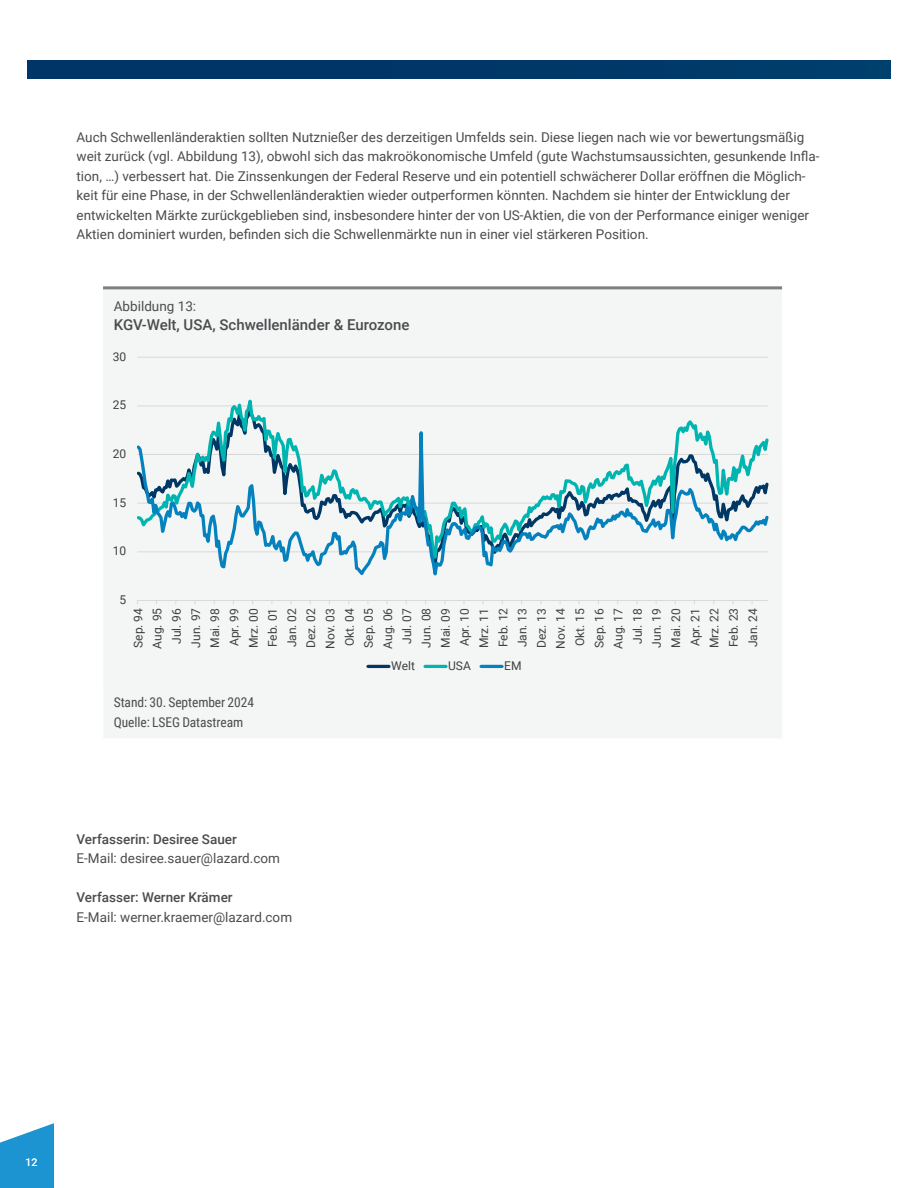
<style>
.page{position:relative;width:918px;height:1188px;background:#fff}
.page>*{position:absolute;margin:0;border:0;box-sizing:border-box;transform-origin:0 0}
.t1{font:500 15px "Roboto";color:#4b4c4d}
.t2{font:13.5px/19.5px "Roboto";color:#4b4c4d}
.t3{font:500 13.5px "Roboto";color:#4b4c4d}
.t4{font:13.5px/19.2px "Roboto Condensed";letter-spacing:-.005em;color:#4b4c4d}
.t5{font:12px/19.2px "Roboto";letter-spacing:-.005em;color:#404040;text-align:center}
.t6{font:10.5px "Roboto";color:#fff}
</style>
<div class="page">
<div style="left:27px;top:60px;width:891px;height:19px;background:#003768"></div>
<div style="left:891px;top:0;width:27px;height:1188px;background:#fff"></div>
<svg style="left:0;top:1123px;width:54px;height:65px"></svg>
<div style="left:103px;top:286px;width:679px;height:452px;background:#f4f5f5"></div>
<hr style="left:103px;top:286px;width:679px;height:3px;background:#808083">
<svg style="left:137px;top:600px;width:631px;height:1px"></svg>
<svg style="left:137px;top:357px;width:632px;height:219px"></svg>
<hr style="left:368px;top:665px;width:21px;height:3px;background:#003764">
<hr style="left:425px;top:665px;width:21px;height:3px;background:#00b4af">
<hr style="left:481px;top:665px;width:21px;height:3px;background:#0582be">
<p class="t2" style="left:77px;top:127px;width:745px">Auch Schwellenländeraktien sollten Nutznießer des derzeitigen Umfelds sein. Diese liegen nach wie vor bewertungsmäßig weit zurück (vgl. Abbildung 13), obwohl sich das makroökonomische Umfeld (gute Wachstumsaussichten, gesunkende Infla&shy;tion, …) verbessert hat. Die Zinssenkungen der Federal Reserve und ein potentiell schwächerer Dollar eröffnen die Möglich&shy;keit für eine Phase, in der Schwellenländeraktien wieder outperformen könnten. Nachdem sie hinter der Entwicklung der entwickelten Märkte zurückgeblieben sind, insbesondere hinter der von US-Aktien, die von der Performance einiger weniger Aktien dominiert wurden, befinden sich die Schwellenmärkte nun in einer viel stärkeren Position.</p>
<p class="t2" style="left:114px;top:296px;width:84px">Abbildung 13:</p>
<p class="t1" style="left:114px;top:314px;width:297px">KGV-Welt, USA, Schwellenländer &amp; Eurozone</p>
<p class="t5" style="left:113px;top:347px;width:15px">30</p>
<p class="t5" style="left:113px;top:395px;width:15px">25</p>
<p class="t5" style="left:113px;top:444px;width:15px">20</p>
<p class="t5" style="left:113px;top:492px;width:15px">15</p>
<p class="t5" style="left:113px;top:541px;width:15px">10</p>
<p class="t5" style="left:120px;top:590px;width:8px">5</p>
<p class="t5" style="left:128px;top:649px;width:42px;rotate:-90deg">Sep. 94<br>Aug. 95<br>Jul. 96<br>Jun. 97<br>Mai. 98<br>Apr. 99<br>Mrz. 00<br>Feb. 01<br>Jan. 02<br>Dez. 02<br>Nov. 03<br>Okt. 04<br>Sep. 05<br>Aug. 06<br>Jul. 07<br>Jun. 08<br>Mai. 09<br>Apr. 10<br>Mrz. 11<br>Feb. 12<br>Jan. 13<br>Dez. 13<br>Nov. 14<br>Okt. 15<br>Sep. 16<br>Aug. 17<br>Jul. 18<br>Jun. 19<br>Mai. 20<br>Apr. 21<br>Mrz. 22<br>Feb. 23<br>Jan. 24</p>
<p class="t5" style="left:391px;top:656px;width:25px">Welt</p>
<p class="t5" style="left:448px;top:656px;width:24px">USA</p>
<p class="t5" style="left:504px;top:656px;width:19px">EM</p>
<p class="t4" style="left:114px;top:693px;width:142px">Stand: 30. September 2024<br>Quelle: LSEG Datastream</p>
<p class="t3" style="left:77px;top:830px;width:162px">Verfasserin: Desiree Sauer</p>
<p class="t2" style="left:77px;top:848px;width:205px">E-Mail: desiree.sauer@lazard.com</p>
<p class="t3" style="left:77px;top:888px;width:158px">Verfasser: Werner Krämer</p>
<p class="t2" style="left:77px;top:907px;width:217px">E-Mail: werner.kraemer@lazard.com</p>
<p class="t6" style="left:26px;top:1155px;width:13px">12</p>
</div>
